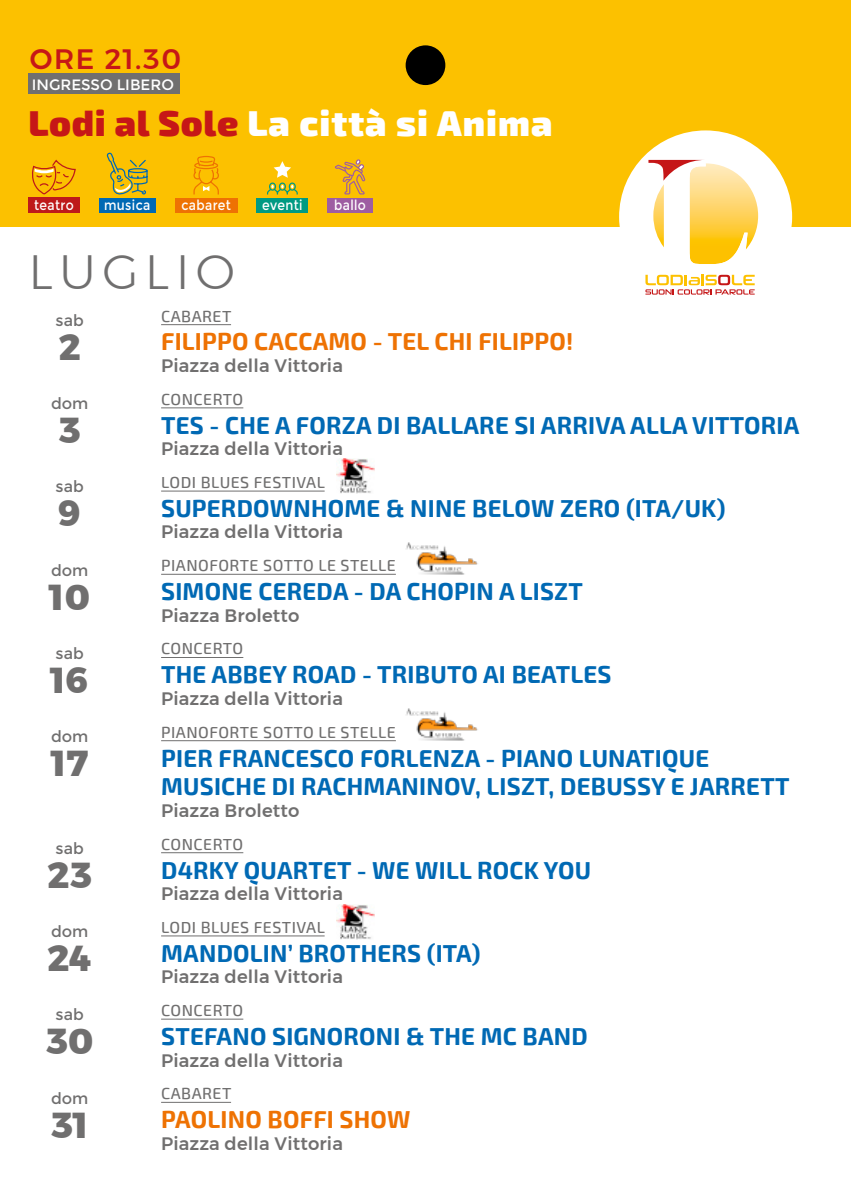
<style>
.page{position:relative;width:851px;height:1191px;background:#fff}
.page>*{position:absolute;margin:0;border:0;box-sizing:border-box;transform-origin:0 0}
.t1{font:300 48px "Montserrat";letter-spacing:.13em;color:#706f6f}
.t2{font:900 36px "Exo 2";letter-spacing:.03em;color:#fff}
.t3{font:800 36px "Montserrat";letter-spacing:.01em;color:#706f6f}
.t4{font:500 28px "Montserrat";letter-spacing:.06em;color:#c61717}
.t5{font:700 24px/28.8px "Exo 2";letter-spacing:.01em;color:#0069b4}
.t6{font:700 24px "Exo 2";letter-spacing:.01em;color:#ee7203}
.t7{font:500 18px "Montserrat";letter-spacing:.01em;color:#706f6f}
.t8{font:500 16px "Exo 2";letter-spacing:.03em;color:#706f6f}
.t9{font:16px "Montserrat";letter-spacing:.005em;color:#706f6f}
.t10{font:15px "Montserrat";color:#fff}
.t11{font:14px "Montserrat";letter-spacing:.03em;color:#fff;scale:.88 1}
.s1{color:#c61717}
</style>
<div class="page">
<div style="left:0;top:0;width:850px;height:227px;background:#fcc100"></div>
<div style="left:619px;top:130px;width:173px;height:173px;background:#fff;border-radius:50%"></div>
<div style="left:405px;top:45px;width:40px;height:40px;background:#000;border-radius:50%"></div>
<hr style="left:161px;top:407px;width:82px;height:1px;background:#706f6f">
<hr style="left:161px;top:324px;width:70px;height:1px;background:#706f6f">
<hr style="left:161px;top:490px;width:163px;height:1px;background:#706f6f">
<hr style="left:161px;top:574px;width:235px;height:1px;background:#706f6f">
<hr style="left:161px;top:657px;width:82px;height:1px;background:#706f6f">
<hr style="left:161px;top:740px;width:235px;height:1px;background:#706f6f">
<hr style="left:161px;top:852px;width:82px;height:1px;background:#706f6f">
<hr style="left:161px;top:935px;width:163px;height:1px;background:#706f6f">
<hr style="left:161px;top:1018px;width:82px;height:1px;background:#706f6f">
<hr style="left:161px;top:1102px;width:70px;height:1px;background:#706f6f">
<svg style="left:648px;top:160px;width:110px;height:104px"></svg>
<svg style="left:645px;top:274px;width:109px;height:21px"></svg>
<img style="left:406px;top:542px;width:72px;height:33px">
<img style="left:406px;top:708px;width:72px;height:33px">
<img style="left:336px;top:458px;width:38px;height:35px">
<img style="left:336px;top:904px;width:38px;height:35px">
<svg style="left:335px;top:159px;width:30px;height:35px"></svg>
<div style="left:327px;top:198px;width:45px;height:15px;background:#9e5da2"></div>
<svg style="left:32px;top:159px;width:44px;height:36px"></svg>
<div style="left:28px;top:197px;width:51px;height:16px;background:#be1a1a"></div>
<svg style="left:106px;top:152px;width:42px;height:43px"></svg>
<div style="left:99px;top:198px;width:56px;height:15px;background:#0069b4"></div>
<svg style="left:193px;top:156px;width:26px;height:39px"></svg>
<div style="left:175px;top:198px;width:62px;height:15px;background:#ee7203"></div>
<svg style="left:267px;top:161px;width:31px;height:34px"></svg>
<div style="left:257px;top:198px;width:51px;height:15px;background:#009a82"></div>
<div style="left:28px;top:73px;width:152px;height:21px;background:#706f6f"></div>
<p class="t4" style="left:30px;top:37px;width:153px">ORE 21.30</p>
<p class="t10" style="left:32px;top:76px;width:144px">INGRESSO LIBERO</p>
<h2 class="t2" style="left:28px;top:101px;width:525px"><span class="s1">Lodi al Sole</span> La città si Anima</h2>
<p class="t11" style="left:34px;top:197px;width:47px">teatro</p>
<p class="t11" style="left:104px;top:197px;width:54px">musica</p>
<p class="t11" style="left:181px;top:197px;width:58px">cabaret</p>
<p class="t11" style="left:262px;top:197px;width:47px">eventi</p>
<p class="t11" style="left:334px;top:197px;width:38px">ballo</p>
<h1 class="t1" style="left:28px;top:236px;width:208px">LUGLIO</h1>
<p class="t9" style="left:55px;top:311px;width:30px">sab</p>
<h2 class="t3" style="left:59px;top:318px;width:24px">2</h2>
<p class="t9" style="left:51px;top:394px;width:39px">dom</p>
<h2 class="t3" style="left:59px;top:401px;width:23px">3</h2>
<p class="t9" style="left:55px;top:477px;width:30px">sab</p>
<h2 class="t3" style="left:58px;top:484px;width:24px">9</h2>
<p class="t9" style="left:51px;top:560px;width:39px">dom</p>
<h2 class="t3" style="left:49px;top:567px;width:42px">10</h2>
<p class="t9" style="left:55px;top:644px;width:30px">sab</p>
<h2 class="t3" style="left:51px;top:651px;width:39px">16</h2>
<p class="t9" style="left:51px;top:727px;width:39px">dom</p>
<h2 class="t3" style="left:51px;top:734px;width:38px">17</h2>
<p class="t9" style="left:55px;top:839px;width:30px">sab</p>
<h2 class="t3" style="left:48px;top:846px;width:46px">23</h2>
<p class="t9" style="left:51px;top:922px;width:39px">dom</p>
<h2 class="t3" style="left:48px;top:929px;width:46px">24</h2>
<p class="t9" style="left:55px;top:1005px;width:30px">sab</p>
<h2 class="t3" style="left:46px;top:1012px;width:49px">30</h2>
<p class="t9" style="left:51px;top:1088px;width:39px">dom</p>
<h2 class="t3" style="left:51px;top:1095px;width:39px">31</h2>
<p class="t8" style="left:161px;top:307px;width:72px">CABARET</p>
<p class="t6" style="left:161px;top:328px;width:413px">FILIPPO CACCAMO - TEL CHI FILIPPO!</p>
<p class="t7" style="left:161px;top:351px;width:183px">Piazza della Vittoria</p>
<p class="t8" style="left:161px;top:390px;width:84px">CONCERTO</p>
<p class="t5" style="left:161px;top:411px;width:639px">TES - CHE A FORZA DI BALLARE SI ARRIVA ALLA VITTORIA</p>
<p class="t7" style="left:161px;top:435px;width:183px">Piazza della Vittoria</p>
<p class="t8" style="left:161px;top:473px;width:165px">LODI BLUES FESTIVAL</p>
<p class="t5" style="left:161px;top:494px;width:565px">SUPERDOWNHOME &amp; NINE BELOW ZERO (ITA/UK)</p>
<p class="t7" style="left:161px;top:518px;width:183px">Piazza della Vittoria</p>
<p class="t8" style="left:161px;top:556px;width:236px">PIANOFORTE SOTTO LE STELLE</p>
<p class="t5" style="left:161px;top:578px;width:423px">SIMONE CEREDA - DA CHOPIN A LISZT</p>
<p class="t7" style="left:161px;top:601px;width:140px">Piazza Broletto</p>
<p class="t8" style="left:161px;top:639px;width:84px">CONCERTO</p>
<p class="t5" style="left:161px;top:661px;width:452px">THE ABBEY ROAD - TRIBUTO AI BEATLES</p>
<p class="t7" style="left:161px;top:684px;width:183px">Piazza della Vittoria</p>
<p class="t8" style="left:161px;top:722px;width:236px">PIANOFORTE SOTTO LE STELLE</p>
<p class="t5" style="left:161px;top:744px;width:629px">PIER FRANCESCO FORLENZA - PIANO LUNATIQUE<br>MUSICHE DI RACHMANINOV, LISZT, DEBUSSY E JARRETT</p>
<p class="t7" style="left:161px;top:796px;width:140px">Piazza Broletto</p>
<p class="t8" style="left:161px;top:834px;width:84px">CONCERTO</p>
<p class="t5" style="left:161px;top:856px;width:431px">D4RKY QUARTET - WE WILL ROCK YOU</p>
<p class="t7" style="left:161px;top:879px;width:183px">Piazza della Vittoria</p>
<p class="t8" style="left:161px;top:918px;width:165px">LODI BLUES FESTIVAL</p>
<p class="t5" style="left:161px;top:939px;width:321px">MANDOLIN’ BROTHERS (ITA)</p>
<p class="t7" style="left:161px;top:963px;width:183px">Piazza della Vittoria</p>
<p class="t8" style="left:161px;top:1001px;width:84px">CONCERTO</p>
<p class="t5" style="left:161px;top:1022px;width:428px">STEFANO SIGNORONI &amp; THE MC BAND</p>
<p class="t7" style="left:161px;top:1046px;width:183px">Piazza della Vittoria</p>
<p class="t8" style="left:161px;top:1084px;width:72px">CABARET</p>
<p class="t6" style="left:161px;top:1105px;width:251px">PAOLINO BOFFI SHOW</p>
<p class="t7" style="left:161px;top:1129px;width:183px">Piazza della Vittoria</p>
</div>
